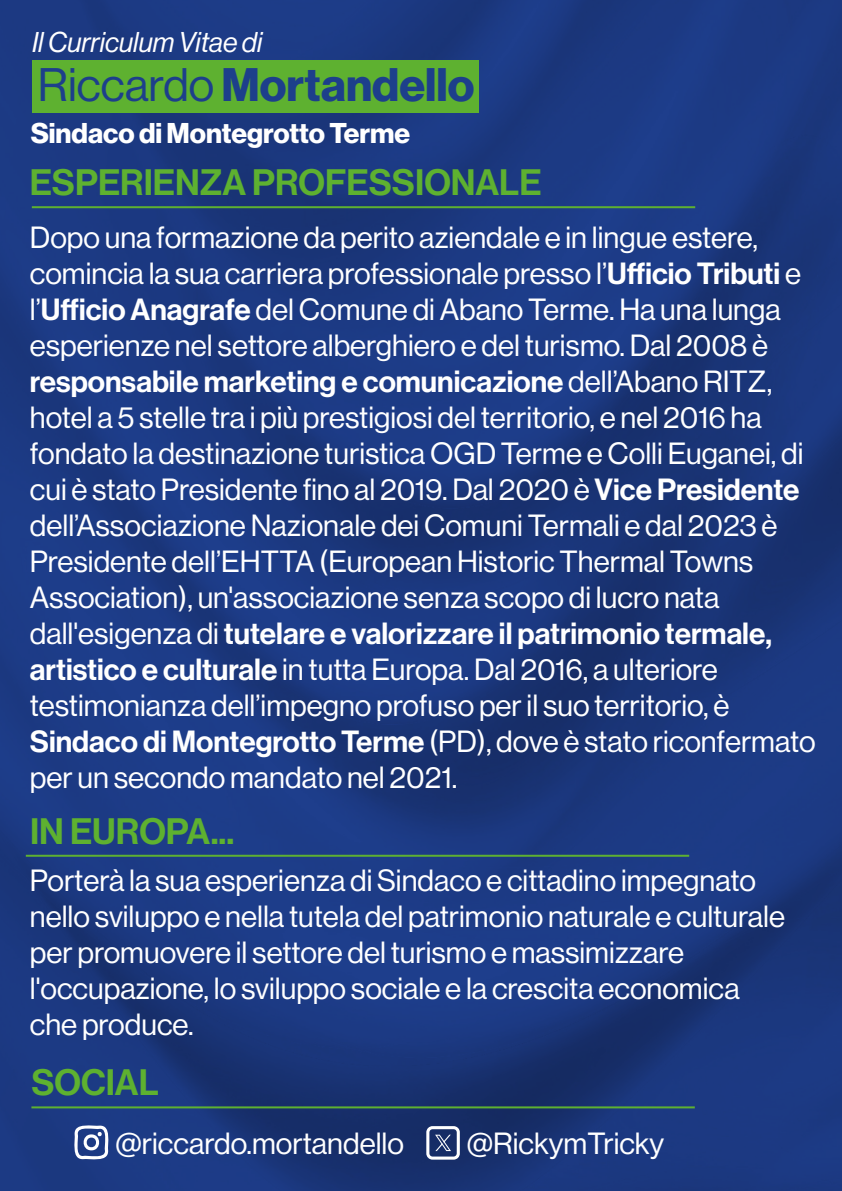
<style>
.page{position:relative;width:842px;height:1191px;background:#fff}
.page>*{position:absolute;margin:0;border:0;box-sizing:border-box;transform-origin:0 0}
.t1{font:46px "N Haas Grotesk DS Pro 75 Bd";color:#1d3f8b}
.t2{font:36px "N Haas Grotesk DS Pro 65 Md";color:#5eb130}
.t3{font:30px/36px "N Haas Grotesk DS Pro 55 Rg";color:#fff}
.t4{font:30px "N Haas Grotesk DS Pro 65 Md";color:#fff}
.t5{font:28px "N Haas Grotesk DS Pro 75 Bd";color:#fff}
.t6{font:28px "N Haas Grotesk DS Pro 56 It";color:#fff}
.s1{font-family:"N Haas Grotesk DS Pro 55 Rg"}
.s2{font-family:"N Haas Grotesk DS Pro 65 Md"}
</style>
<div class="page">
<img style="left:0;top:0;width:842px;height:1191px">
<svg style="left:71px;top:1121px;width:41px;height:41px"></svg>
<svg style="left:425px;top:1125px;width:36px;height:35px"></svg>
<hr style="left:31px;top:1106px;width:664px;height:2px;background:#5eb131">
<hr style="left:26px;top:854px;width:663px;height:2px;background:#5eb131">
<hr style="left:32px;top:206px;width:663px;height:2px;background:#5eb131">
<div style="left:32px;top:60px;width:447px;height:53px;background:#5eb130"></div>
<p class="t6" style="left:32px;top:27px;width:232px">Il Curriculum Vitae di</p>
<h1 class="t1" style="left:38px;top:58px;width:438px"><span class="s1">Riccardo</span> Mortandello</h1>
<p class="t5" style="left:31px;top:117px;width:381px">Sindaco di Montegrotto Terme</p>
<p class="t2" style="left:30px;top:162px;width:513px">ESPERIENZA PROFESSIONALE</p>
<p class="t3" style="left:30px;top:220px;width:773px">Dopo una formazione da perito aziendale e in lingue estere, comincia la sua carriera professionale presso l’<span class="s2">Ufficio Tributi</span> e l’<span class="s2">Ufficio Anagrafe</span> del Comune di Abano Terme. Ha una lunga esperienze nel settore alberghiero e del turismo. Dal 2008 è</p>
<p class="t4" style="left:30px;top:364px;width:744px">responsabile marketing e comunicazione <span class="s1">dell’Abano RITZ,</span></p>
<p class="t3" style="left:30px;top:400px;width:775px">hotel a 5 stelle tra i più prestigiosi del territorio, e nel 2016 ha fondato la destinazione turistica OGD Terme e Colli Euganei, di cui è stato Presidente fino al 2019. Dal 2020 è <span class="s2">Vice Presidente </span>dell’Associazione Nazionale dei Comuni Termali e dal 2023 è Presidente dell’EHTTA (European Historic Thermal Towns Association), un'associazione senza scopo di lucro nata</p>
<p class="t4" style="left:30px;top:616px;width:743px"><span class="s1">dall'esigenza di</span> tutelare e valorizzare il patrimonio termale,</p>
<p class="t3" style="left:30px;top:652px;width:787px"><span class="s2">artistico e culturale</span> in tutta Europa. Dal 2016, a ulteriore testimonianza dell’impegno profuso per il suo territorio, è <span class="s2">Sindaco di Montegrotto Terme</span> (PD), dove è stato riconfermato per un secondo mandato nel 2021.</p>
<p class="t2" style="left:30px;top:810px;width:206px">IN EUROPA...</p>
<p class="t3" style="left:30px;top:862px;width:757px">Porterà la sua esperienza di Sindaco e cittadino impegnato nello sviluppo e nella tutela del patrimonio naturale e culturale per promuovere il settore del turismo e massimizzare l'occupazione, lo sviluppo sociale e la crescita economica che produce.</p>
<p class="t2" style="left:31px;top:1061px;width:129px">SOCIAL</p>
<p class="t3" style="left:115px;top:1125px;width:290px">@riccardo.mortandello</p>
<p class="t3" style="left:467px;top:1126px;width:199px">@RickymTricky</p>
</div>
